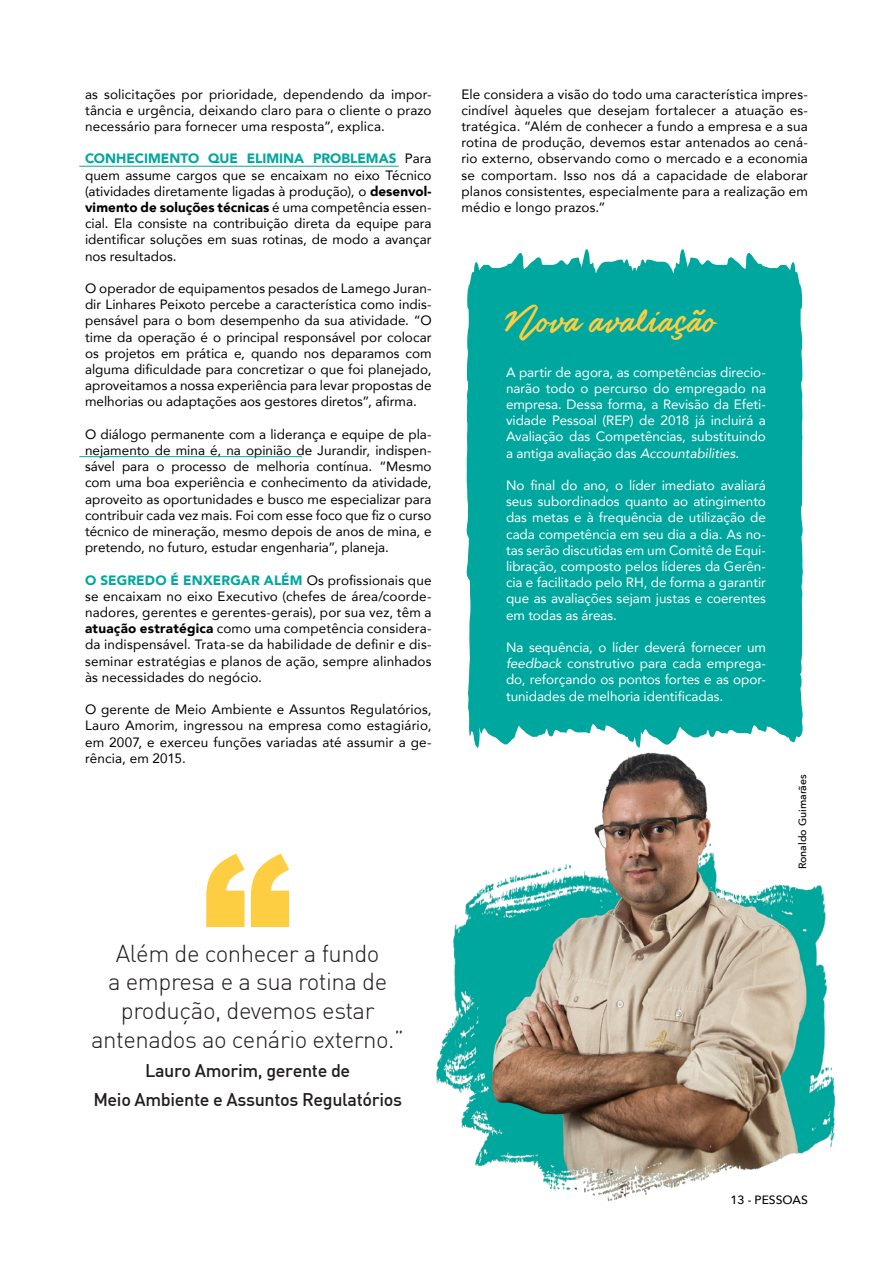
<style>
.page{position:relative;width:893px;height:1263px;background:#fff}
.page>*{position:absolute;margin:0;border:0;box-sizing:border-box;transform-origin:0 0}
.t1{font:43.35px "Guld Script PERSONALUSEONLY";color:#fdce41}
.t2{font:300 24px/28.8px "DIN";letter-spacing:-.02em;color:#221e1f;text-align:center}
.t3{font:500 18px/28.8px "DIN";letter-spacing:-.02em;color:#221e1f;text-align:center}
.t4{font:13.5px/16.2px "Avenir";letter-spacing:.01em;color:#000;text-align:justify}
.t5{font:13.5px/16.2px "Avenir";letter-spacing:-.005em;color:#fff;text-align:justify}
.t6{font:500 12px "Avenir Next";color:#000}
.t7{font:500 10.5px "Avenir Next";color:#000}
.s1{font-weight:900;color:#00a79e}
.s2{font-weight:900}
.s3{font-style:italic}
</style>
<div class="page">
<svg style="left:206px;top:853px;width:83px;height:74px"></svg>
<hr style="left:79px;top:456px;width:223px;height:1px;background:#00a79e">
<svg style="left:642px;top:249px;width:160px;height:42px;fill:#00a79e"></svg>
<svg style="left:467px;top:249px;width:175px;height:42px;fill:#00a79e"></svg>
<div style="left:642px;top:291px;width:161px;height:156px;background:#00a79e"></div>
<div style="left:642px;top:447px;width:161px;height:241px;background:#00a79e"></div>
<div style="left:466px;top:291px;width:176px;height:284px;background:#00a79e"></div>
<div style="left:467px;top:431px;width:175px;height:257px;background:#00a79e"></div>
<hr style="left:79px;top:166px;width:320px;height:1px;background:#00a79e">
<img style="left:436px;top:688px;width:400px;height:514px">
<p class="t4" style="left:85px;top:85px;width:348px">as solicitações por prioridade, dependendo da impor&shy;tância e urgência, deixando claro para o cliente o prazo necessário para fornecer uma resposta”, explica.</p>
<p class="t4" style="left:85px;top:150px;width:348px"><span class="s1">CONHECIMENTO QUE ELIMINA PROBLEMAS</span> Para quem assume cargos que se encaixam no eixo Técnico (atividades diretamente ligadas à produção), o <span class="s2">desenvol&shy;vimento de soluções técnicas</span> é uma competência essen&shy;cial. Ela consiste na contribuição direta da equipe para identificar soluções em suas rotinas, de modo a avançar nos resultados.</p>
<p class="t4" style="left:85px;top:280px;width:348px">O operador de equipamentos pesados de Lamego Juran&shy;dir Linhares Peixoto percebe a característica como indis&shy;pensável para o bom desempenho da sua atividade. “O time da operação é o principal responsável por colocar os projetos em prática e, quando nos deparamos com alguma dificuldade para concretizar o que foi planejado, aproveitamos a nossa experiência para levar propostas de melhorias ou adaptações aos gestores diretos”, afirma.</p>
<p class="t4" style="left:85px;top:426px;width:348px">O diálogo permanente com a liderança e equipe de pla&shy;nejamento de mina é, na opinião de Jurandir, indispen&shy;sável para o processo de melhoria contínua. “Mesmo com uma boa experiência e conhecimento da atividade, aproveito as oportunidades e busco me especializar para contribuir cada vez mais. Foi com esse foco que fiz o curso técnico de mineração, mesmo depois de anos de mina, e pretendo, no futuro, estudar engenharia”, planeja.</p>
<p class="t4" style="left:85px;top:571px;width:348px"><span class="s1">O SEGREDO É ENXERGAR ALÉM</span> Os profissionais que se encaixam no eixo Executivo (chefes de área/coorde&shy;nadores, gerentes e gerentes-gerais), por sua vez, têm a <span class="s2">atuação estratégica</span> como uma competência considera&shy;da indispensável. Trata-se da habilidade de definir e dis&shy;seminar estratégias e planos de ação, sempre alinhados às necessidades do negócio.</p>
<p class="t4" style="left:85px;top:701px;width:348px">O gerente de Meio Ambiente e Assuntos Regulatórios, Lauro Amorim, ingressou na empresa como estagiário, em 2007, e exerceu funções variadas até assumir a ge&shy;rência, em 2015.</p>
<p class="t4" style="left:461px;top:85px;width:348px">Ele considera a visão do todo uma característica impres&shy;cindível àqueles que desejam fortalecer a atuação es&shy;tratégica. “Além de conhecer a fundo a empresa e a sua rotina de produção, devemos estar antenados ao cená&shy;rio externo, observando como o mercado e a economia se comportam. Isso nos dá a capacidade de elaborar planos consistentes, especialmente para a realização em médio e longo prazos.”</p>
<h1 class="t1" style="left:505px;top:297px;width:214px">Nova avaliação</h1>
<p class="t5" style="left:506px;top:363px;width:261px">A partir de agora, as competências direcio&shy;narão todo o percurso do empregado na empresa. Dessa forma, a Revisão da Efeti&shy;vidade Pessoal (REP) de 2018 já incluirá a Avaliação das Competências, substituindo a antiga avaliação das <span class="s3">Accountabilities</span>.</p>
<p class="t5" style="left:506px;top:477px;width:261px">No final do ano, o líder imediato avaliará seus subordinados quanto ao atingimento das metas e à frequência de utilização de cada competência em seu dia a dia. As no&shy;tas serão discutidas em um Comitê de Equi&shy;libração, composto pelos líderes da Gerên&shy;cia e facilitado pelo RH, de forma a garantir que as avaliações sejam justas e coerentes em todas as áreas.</p>
<p class="t5" style="left:506px;top:639px;width:261px">Na sequência, o líder deverá fornecer um <span class="s3">feedback</span> construtivo para cada emprega&shy;do, reforçando os pontos fortes e as opor&shy;tunidades de melhoria identificadas.</p>
<p class="t7" style="left:793px;top:869px;width:96px;rotate:-90deg">Ronaldo Guimarães</p>
<h2 class="t2" style="left:91px;top:938px;width:314px">Além de conhecer a fundo<br>a empresa e a sua rotina de produção, devemos estar antenados ao cenário externo.”</h2>
<h3 class="t3" style="left:93px;top:1055px;width:310px">Lauro Amorim, gerente de<br>Meio Ambiente e Assuntos Regulatórios</h3>
<p class="t6" style="left:730px;top:1189px;width:79px">13 - PESSOAS</p>
</div>
